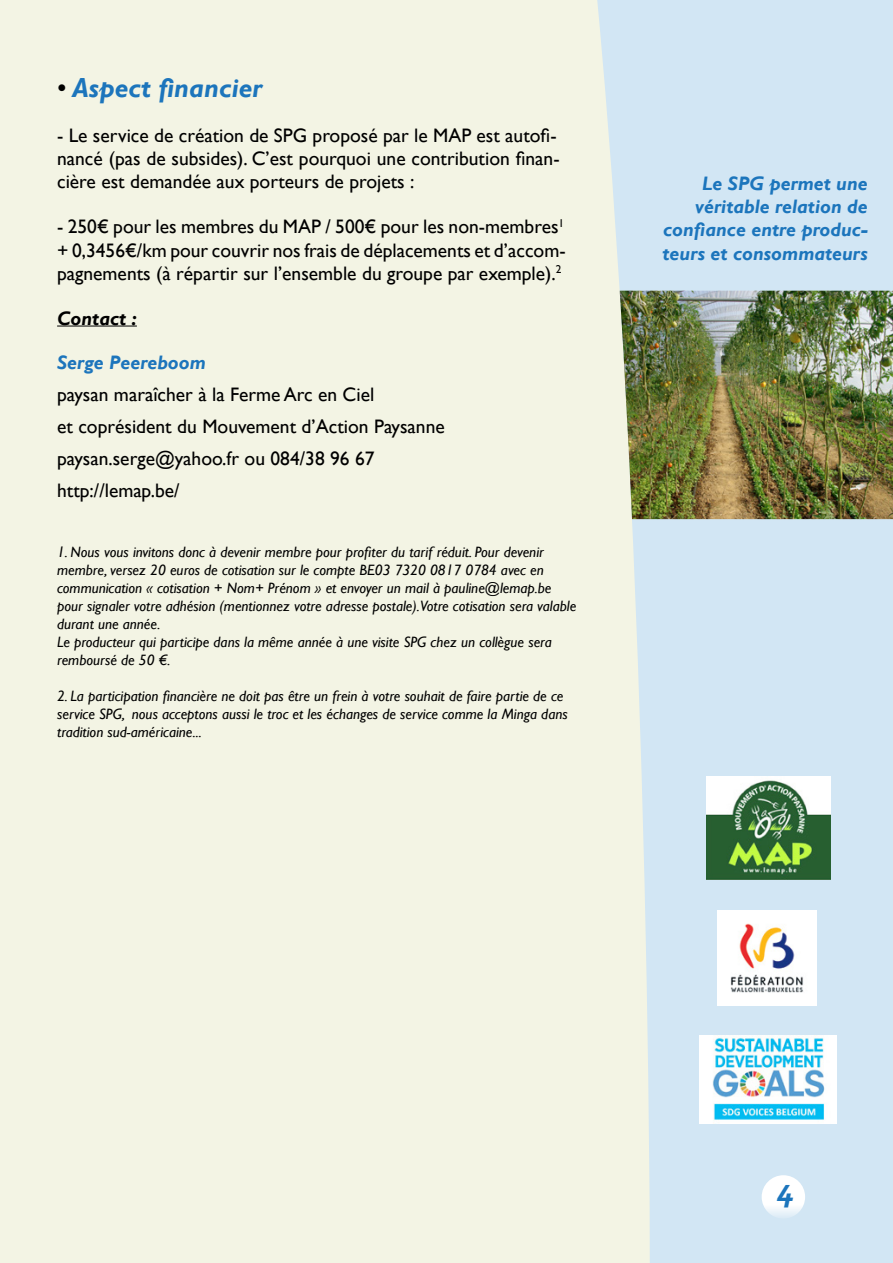
<style>
.page{position:relative;width:893px;height:1263px;background:#f3f4e4}
.page>*{position:absolute;margin:0;border:0;box-sizing:border-box;transform-origin:0 0}
.t1{font:italic 700 34.2px "Corbel";color:#1c75bc}
.t2{font:italic 700 27px "Gill Sans";color:#1c75bc}
.t3{font:19.5px/23.4px "Gill Sans";color:#000}
.t4{font:italic 700 19.5px/23.4px "Gill Sans";color:#1c75bc;text-align:right}
.t5{font:italic 700 19.5px "Gill Sans";color:#000}
.t6{font:italic 15px/18px "Gill Sans";color:#000}
.s1{font-weight:400;font-style:normal;color:#000}
</style>
<div class="page">
<svg style="left:597px;top:0;width:296px;height:1263px;fill:#d2e6f4"></svg>
<img style="left:620px;top:291px;width:273px;height:228px">
<img style="left:706px;top:776px;width:125px;height:103px">
<svg style="left:762px;top:1175px;width:43px;height:43px"></svg>
<hr style="left:57px;top:326px;width:80px;height:1px;background:#000">
<img style="left:718px;top:910px;width:99px;height:96px">
<img style="left:699px;top:1035px;width:137px;height:89px">
<h2 class="t2" style="left:57px;top:72px;width:207px"><span class="s1">•</span> Aspect financier</h2>
<h3 class="t3" style="left:57px;top:124px;width:504px">- Le service de création de SPG proposé par le MAP est autofi&shy;nancé (pas de subsides). C’est pourquoi une contribution finan&shy;cière est demandée aux porteurs de projets :</h3>
<h3 class="t3" style="left:57px;top:215px;width:510px;text-align:justify">- 250€ pour les membres du MAP / 500€ pour les non-membres<sup>1 </sup>+ 0,3456€/km pour couvrir nos frais de déplacements et d’accom&shy;pagnements (à répartir sur l’ensemble du groupe par exemple).<sup>2</sup></h3>
<h3 class="t5" style="left:57px;top:307px;width:81px">Contact :</h3>
<h3 class="t4" style="left:57px;top:351px;width:150px">Serge Peereboom</h3>
<h3 class="t3" style="left:57px;top:379px;width:389px;line-height:32px">paysan maraîcher à la Ferme Arc en Ciel<br>et coprésident du Mouvement d’Action Paysanne paysan.serge@yahoo.fr ou 084/38 96 67 http://lemap.be/</h3>
<p class="t6" style="left:57px;top:544px;width:521px">1. Nous vous invitons donc à devenir membre pour profiter du tarif réduit. Pour devenir membre, versez 20 euros de cotisation sur le compte BE03 7320 0817 0784 avec en communication « cotisation + Nom+ Prénom » et envoyer un mail à pauline@lemap.be pour signaler votre adhésion (mentionnez votre adresse postale).Votre cotisation sera valable durant une année.<br>Le producteur qui participe dans la même année à une visite SPG chez un collègue sera remboursé de 50 €.</p>
<p class="t6" style="left:57px;top:688px;width:512px">2. La participation financière ne doit pas être un frein à votre souhait de faire partie de ce service SPG, nous acceptons aussi le troc et les échanges de service comme la Minga dans tradition sud-américaine...</p>
<h3 class="t4" style="left:662px;top:172px;width:207px">Le SPG permet une véritable relation de confiance entre produc&shy;teurs et consommateurs</h3>
<h1 class="t1" style="left:777px;top:1168px;width:19px">4</h1>
</div>
